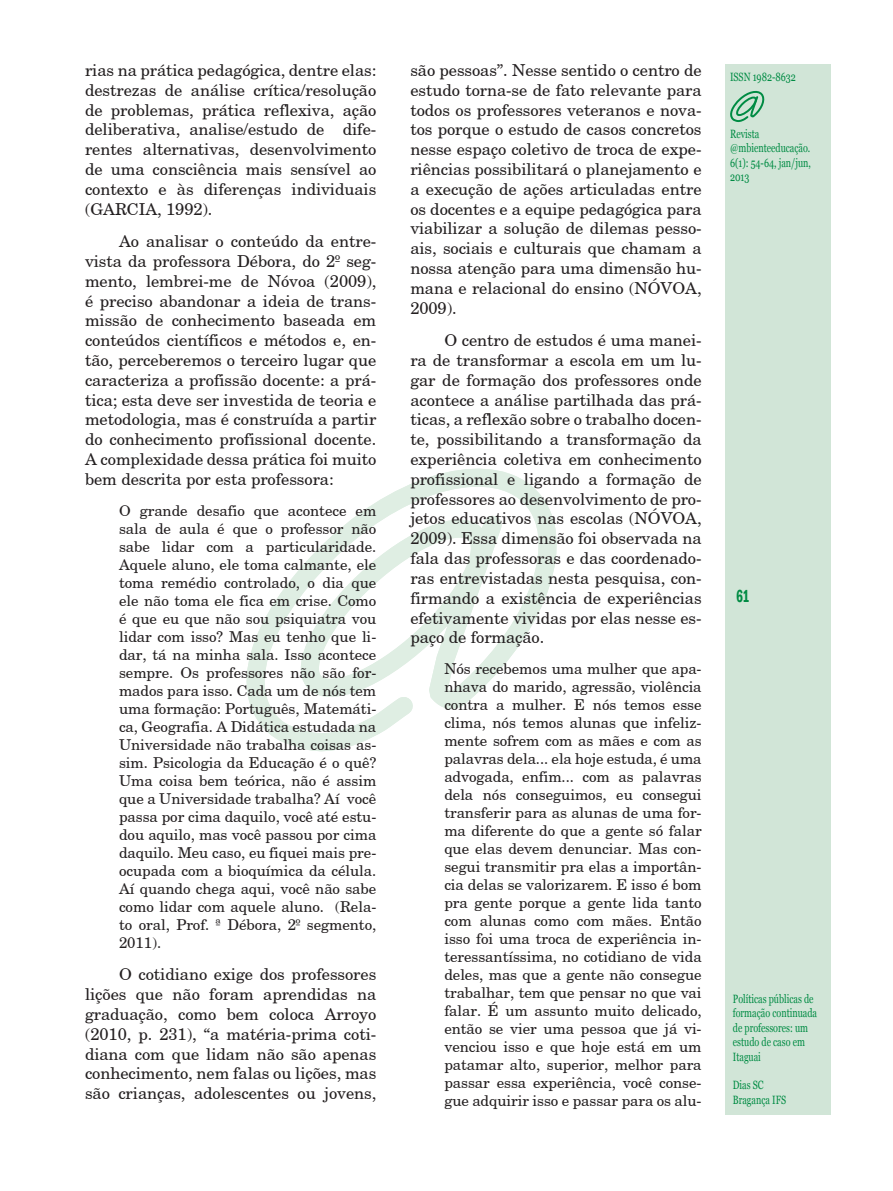
<style>
.page{position:relative;width:893px;height:1191px;background:#fff}
.page>*{position:absolute;margin:0;border:0;box-sizing:border-box;transform-origin:0 0}
.t1{font:600 condensed 18px "Franklin Gothic";color:#008b43;scale:.75 1}
.texto_miolo_01{font:16.5px/19.8px "New Century Schoolbook";letter-spacing:-.005em;color:#231f20;text-align:justify}
.recuo_de_texto_miolo{font:15px/18px "New Century Schoolbook";letter-spacing:-.005em;color:#231f20;text-align:justify}
.t2{font:12px/14.4px "Georgia";color:#008b43;scale:.75 1}
</style>
<div class="page">
<div style="left:725px;top:64px;width:105px;height:1050px;background:#d1e5d7"></div>
<svg style="left:246px;top:468px;width:311px;height:284px"></svg>
<svg style="left:730px;top:91px;width:35px;height:31px"></svg>
<p class="texto_miolo_01" style="left:85px;top:60px;width:293px">rias na prática pedagógica, dentre elas: destrezas de análise crítica/resolução de problemas, prática reflexiva, ação deliberativa, analise/estudo de dife&shy;rentes alternativas, desenvolvimento de uma consciência mais sensível ao contexto e às diferenças individuais (GARCIA, 1992).</p>
<p class="texto_miolo_01" style="left:85px;top:231px;width:293px;text-indent:34px">Ao analisar o conteúdo da entre&shy;vista da professora Débora, do 2º seg&shy;mento, lembrei-me de Nóvoa (2009), é preciso abandonar a ideia de trans&shy;missão de conhecimento baseada em conteúdos científicos e métodos e, en&shy;tão, perceberemos o terceiro lugar que caracteriza a profissão docente: a prá&shy;tica; esta deve ser investida de teoria e metodologia, mas é construída a partir do conhecimento profissional docente.<br>A complexidade dessa prática foi muito bem descrita por esta professora:</p>
<p class="recuo_de_texto_miolo" style="left:119px;top:501px;width:259px">O grande desafio que acontece em sala de aula é que o professor não sabe lidar com a particularidade.<br>Aquele aluno, ele toma calmante, ele toma remédio controlado, o dia que ele não toma ele fica em crise. Como é que eu que não sou psiquiatra vou lidar com isso? Mas eu tenho que li&shy;dar, tá na minha sala. Isso acontece sempre. Os professores não são for&shy;mados para isso. Cada um de nós tem uma formação: Português, Matemáti&shy;ca, Geografia. A Didática estudada na Universidade não trabalha coisas as&shy;sim. Psicologia da Educação é o quê?<br>Uma coisa bem teórica, não é assim que a Universidade trabalha? Aí você passa por cima daquilo, você até estu&shy;dou aquilo, mas você passou por cima daquilo. Meu caso, eu fiquei mais pre&shy;ocupada com a bioquímica da célula.<br>Aí quando chega aqui, você não sabe como lidar com aquele aluno. (Rela&shy;to oral, Prof. ª Débora, 2º segmento, 2011).</p>
<p class="texto_miolo_01" style="left:85px;top:964px;width:293px;text-indent:34px">O cotidiano exige dos professores lições que não foram aprendidas na graduação, como bem coloca Arroyo (2010, p. 231), “a matéria-prima coti&shy;diana com que lidam não são apenas conhecimento, nem falas ou lições, mas são crianças, adolescentes ou jovens,</p>
<p class="texto_miolo_01" style="left:410px;top:60px;width:293px">são pessoas”. Nesse sentido o centro de estudo torna-se de fato relevante para todos os professores veteranos e nova&shy;tos porque o estudo de casos concretos nesse espaço coletivo de troca de expe&shy;riências possibilitará o planejamento e a execução de ações articuladas entre os docentes e a equipe pedagógica para viabilizar a solução de dilemas pesso&shy;ais, sociais e culturais que chamam a nossa atenção para uma dimensão hu&shy;mana e relacional do ensino (NÓVOA, 2009).</p>
<p class="texto_miolo_01" style="left:410px;top:330px;width:293px;text-indent:34px">O centro de estudos é uma manei&shy;ra de transformar a escola em um lu&shy;gar de formação dos professores onde acontece a análise partilhada das prá&shy;ticas, a reflexão sobre o trabalho docen&shy;te, possibilitando a transformação da experiência coletiva em conhecimento profissional e ligando a formação de professores ao desenvolvimento de pro&shy;jetos educativos nas escolas (NÓVOA, 2009). Essa dimensão foi observada na fala das professoras e das coordenado&shy;ras entrevistadas nesta pesquisa, con&shy;firmando a existência de experiências efetivamente vividas por elas nesse es&shy;paço de formação.</p>
<p class="recuo_de_texto_miolo" style="left:444px;top:659px;width:259px">Nós recebemos uma mulher que apa&shy;nhava do marido, agressão, violência contra a mulher. E nós temos esse clima, nós temos alunas que infeliz&shy;mente sofrem com as mães e com as palavras dela... ela hoje estuda, é uma advogada, enfim... com as palavras dela nós conseguimos, eu consegui transferir para as alunas de uma for&shy;ma diferente do que a gente só falar que elas devem denunciar. Mas con&shy;segui transmitir pra elas a importân&shy;cia delas se valorizarem. E isso é bom pra gente porque a gente lida tanto com alunas como com mães. Então isso foi uma troca de experiência in&shy;teressantíssima, no cotidiano de vida deles, mas que a gente não consegue trabalhar, tem que pensar no que vai falar. É um assunto muito delicado, então se vier uma pessoa que já vi&shy;venciou isso e que hoje está em um patamar alto, superior, melhor para passar essa experiência, você conse&shy;gue adquirir isso e passar para os alu-</p>
<p class="t2" style="left:730px;top:69px;width:89px">ISSN 1982-8632</p>
<p class="t2" style="left:730px;top:127px;width:109px">Revista @mbienteeducação.<br>6(1): 54-64, jan/jun,<br>2013</p>
<p class="t1" style="left:736px;top:583px;width:19px">61</p>
<p class="t2" style="left:733px;top:992px;width:114px">Políticas públicas de formação continuada de professores: um estudo de caso em<br>Itaguai</p>
<p class="t2" style="left:733px;top:1078px;width:73px">Dias SC<br>Bragança IFS</p>
</div>
